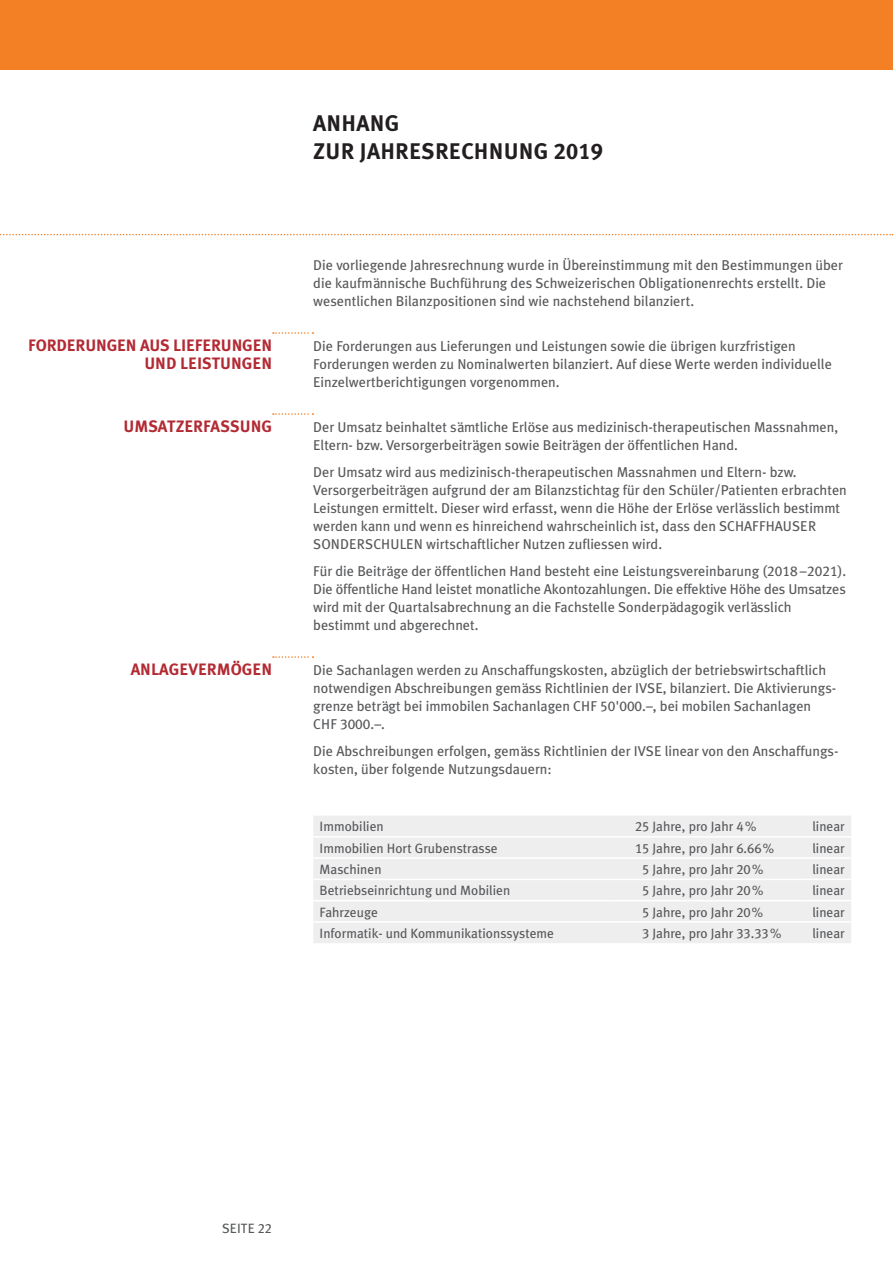
<style>
.page{position:relative;width:893px;height:1263px;background:#fff}
.page>*{position:absolute;margin:0;border:0;box-sizing:border-box;transform-origin:0 0}
.t1{font:700 22.65px/27.2px "Meta Plus";letter-spacing:.01em;color:#231f20}
.t2{font:16.5px/18px "Meta Plus Bold Caps";color:#b32a33;text-align:right}
.t3{font:14.25px/18px "Meta Plus";color:#57585a}
.t4{font:14.25px "Meta Plus Book Caps";color:#57585a}
.t5{font:13.5px "Meta Plus";color:#57585a}
.t6{font:13.5px "Meta Plus Book Caps";letter-spacing:.005em;color:#57585a}
.s1{font-family:"Meta Plus Bold Caps";font-weight:400}
.s2{font-family:"Meta Plus Book Caps"}
.s3{font-family:"Meta Plus"}
</style>
<div class="page">
<div style="left:0;top:0;width:893px;height:70px;background:#f48026"></div>
<div style="left:313px;top:816px;width:538px;height:127px;background:#eeeeef"></div>
<hr style="left:313px;top:836px;width:298px;height:2px;background:#fff">
<hr style="left:611px;top:836px;width:76px;height:2px;background:#fff">
<hr style="left:687px;top:836px;width:113px;height:2px;background:#fff">
<hr style="left:800px;top:836px;width:51px;height:2px;background:#fff">
<hr style="left:313px;top:857px;width:298px;height:2px;background:#fff">
<hr style="left:611px;top:857px;width:76px;height:2px;background:#fff">
<hr style="left:687px;top:857px;width:113px;height:2px;background:#fff">
<hr style="left:800px;top:857px;width:51px;height:2px;background:#fff">
<hr style="left:313px;top:879px;width:298px;height:1px;background:#fff">
<hr style="left:611px;top:879px;width:76px;height:1px;background:#fff">
<hr style="left:687px;top:879px;width:113px;height:1px;background:#fff">
<hr style="left:800px;top:879px;width:51px;height:1px;background:#fff">
<hr style="left:313px;top:900px;width:298px;height:1px;background:#fff">
<hr style="left:611px;top:900px;width:76px;height:1px;background:#fff">
<hr style="left:687px;top:900px;width:113px;height:1px;background:#fff">
<hr style="left:800px;top:900px;width:51px;height:1px;background:#fff">
<hr style="left:313px;top:921px;width:298px;height:2px;background:#fff">
<hr style="left:611px;top:921px;width:76px;height:2px;background:#fff">
<hr style="left:687px;top:921px;width:113px;height:2px;background:#fff">
<hr style="left:800px;top:921px;width:51px;height:2px;background:#fff">
<svg style="left:273px;top:332px;width:40px;height:2px"></svg>
<svg style="left:273px;top:413px;width:40px;height:2px"></svg>
<svg style="left:273px;top:656px;width:40px;height:2px"></svg>
<svg style="left:0;top:234px;width:893px;height:1px"></svg>
<p class="t2" style="left:28px;top:336px;width:245px">FORDERUNGEN AUS LIEFERUNGEN<br>UND LEISTUNGEN</p>
<p class="t2" style="left:124px;top:417px;width:150px">UMSATZERFASSUNG</p>
<p class="t2" style="left:131px;top:660px;width:143px">ANLAGEVERMÖGEN</p>
<h1 class="t1" style="left:313px;top:110px;width:291px">ANHANG<br>ZUR JAHRESRECHNUNG <span class="s1">2019</span></h1>
<p class="t3" style="left:313px;top:256px;width:531px">Die vorliegende Jahresrechnung wurde in Übereinstimmung mit den Bestimmungen über die kaufmännische Buchführung des Schweizerischen Obligationenrechts erstellt. Die wesentlichen Bilanzpositionen sind wie nachstehend bilanziert.</p>
<p class="t3" style="left:313px;top:337px;width:520px">Die Forderungen aus Lieferungen und Leistungen sowie die übrigen kurzfristigen<br>Forderungen werden zu Nominalwerten bilanziert. Auf diese Werte werden individuelle<br>Einzelwertberichtigungen vorgenommen.</p>
<p class="t3" style="left:313px;top:418px;width:526px">Der Umsatz beinhaltet sämtliche Erlöse aus medizinisch-therapeutischen Massnahmen,<br>Eltern- bzw. Versorgerbeiträgen sowie Beiträgen der öffentlichen Hand.</p>
<p class="t3" style="left:313px;top:463px;width:535px">Der Umsatz wird aus medizinisch-therapeutischen Massnahmen und Eltern- bzw.<br>Versorgerbeiträgen aufgrund der am Bilanzstichtag für den Schüler/Patienten erbrachten Leistungen ermittelt. Dieser wird erfasst, wenn die Höhe der Erlöse verlässlich bestimmt werden kann und wenn es hinreichend wahrscheinlich ist, dass den SCHAFFHAUSER SONDERSCHULEN wirtschaftlicher Nutzen zufliessen wird.</p>
<p class="t3" style="left:313px;top:562px;width:534px">Für die Beiträge der öffentlichen Hand besteht eine Leistungsvereinbarung (<span class="s2">2018 –2021</span>).<br>Die öffentliche Hand leistet monatliche Akontozahlungen. Die effektive Höhe des Umsatzes wird mit der Quartalsabrechnung an die Fachstelle Sonderpädagogik verlässlich bestimmt und abgerechnet.</p>
<p class="t3" style="left:313px;top:661px;width:525px">Die Sachanlagen werden zu Anschaffungskosten, abzüglich der betriebswirtschaftlich notwendigen Abschreibungen gemäss Richtlinien der IVSE, bilanziert. Die Aktivierungs&shy;grenze beträgt bei immobilen Sachanlagen CHF <span class="s2">50'000.–</span>, bei mobilen Sachanlagen</p>
<p class="t4" style="left:313px;top:716px;width:73px"><span class="s3">CHF</span> 3000.–.</p>
<p class="t3" style="left:313px;top:742px;width:527px">Die Abschreibungen erfolgen, gemäss Richtlinien der IVSE linear von den Anschaffungs&shy;kosten, über folgende Nutzungsdauern:</p>
<p class="t5" style="left:320px;top:819px;width:66px">Immobilien</p>
<p class="t5" style="left:635px;top:819px;width:123px"><span class="s2">25</span> Jahre, pro Jahr <span class="s2">4%</span></p>
<p class="t5" style="left:812px;top:819px;width:34px">linear</p>
<p class="t5" style="left:320px;top:840px;width:180px">Immobilien Hort Grubenstrasse</p>
<p class="t5" style="left:635px;top:840px;width:141px"><span class="s2">15</span> Jahre, pro Jahr <span class="s2">6.66%</span></p>
<p class="t5" style="left:812px;top:840px;width:34px">linear</p>
<p class="t5" style="left:320px;top:861px;width:63px">Maschinen</p>
<p class="t5" style="left:642px;top:861px;width:123px"><span class="s2">5</span> Jahre, pro Jahr <span class="s2">20%</span></p>
<p class="t5" style="left:812px;top:861px;width:34px">linear</p>
<p class="t5" style="left:320px;top:883px;width:192px">Betriebseinrichtung und Mobilien</p>
<p class="t5" style="left:642px;top:883px;width:123px"><span class="s2">5</span> Jahre, pro Jahr <span class="s2">20%</span></p>
<p class="t5" style="left:812px;top:883px;width:34px">linear</p>
<p class="t5" style="left:320px;top:904px;width:60px">Fahrzeuge</p>
<p class="t5" style="left:642px;top:904px;width:122px"><span class="s2">5</span> Jahre, pro Jahr <span class="s2">20%</span></p>
<p class="t5" style="left:812px;top:904px;width:34px">linear</p>
<p class="t5" style="left:320px;top:926px;width:236px">Informatik- und Kommunikationssysteme</p>
<p class="t5" style="left:642px;top:926px;width:141px"><span class="s2">3</span> Jahre, pro Jahr <span class="s2">33.33%</span></p>
<p class="t5" style="left:812px;top:926px;width:34px">linear</p>
<p class="t6" style="left:222px;top:1220px;width:52px">SEITE 22</p>
</div>
